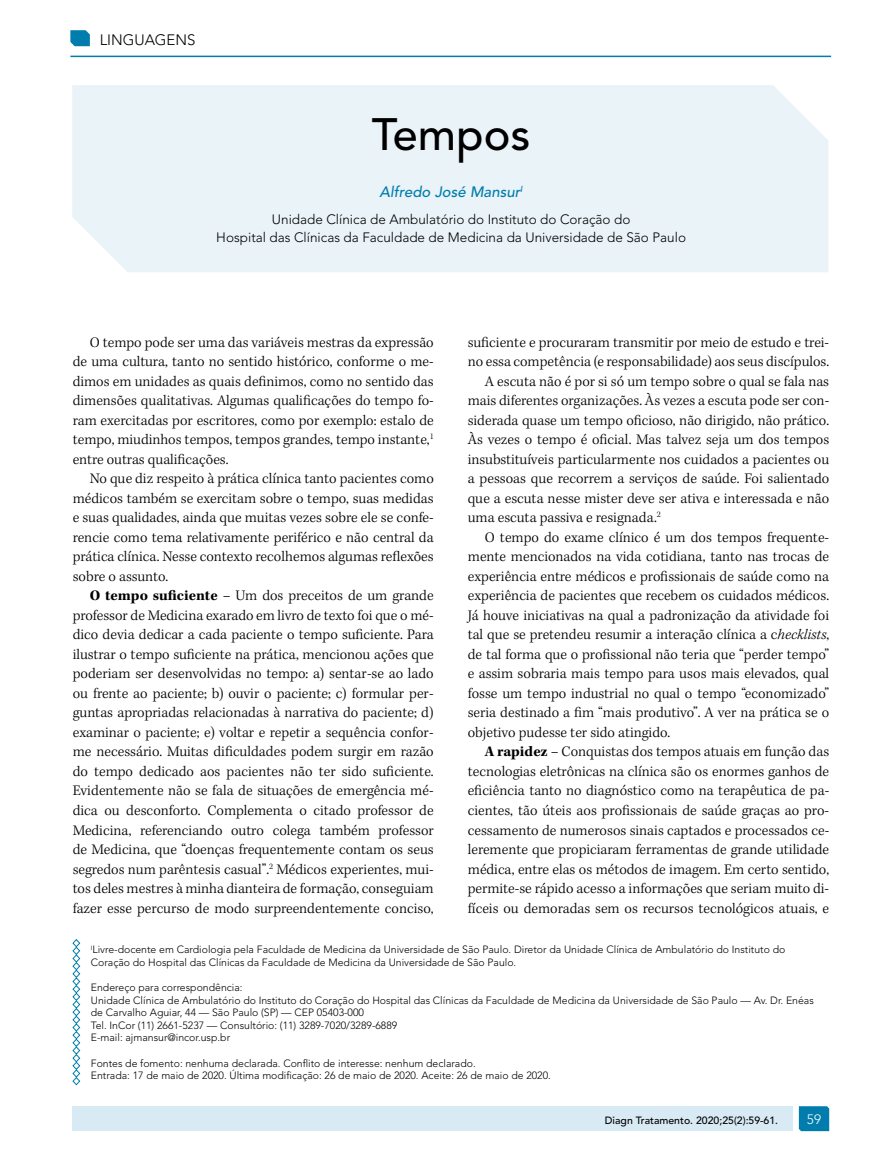
<style>
.page{position:relative;width:893px;height:1170px;background:#fff}
.page>*{position:absolute;margin:0;border:0;box-sizing:border-box;transform-origin:0 0}
.t1{font:500 45px "Avenir LT Std";color:#000}
.t2{font:300 15px/19.5px "Kepler Std";color:#000;text-align:justify}
.t3{font:italic 500 15px "Avenir LT Std";color:#007dac}
.t4{font:300 15px "Avenir LT Std";color:#000}
.t5{font:300 13.5px/18px "Avenir LT Std";color:#000;text-align:center}
.t6{font:300 13.5px "Avenir LT Std";color:#fff}
.t7{font:300 10.5px/12.6px "Avenir LT Std";color:#000}
.t8{font:500 10.5px "Avenir LT Std";color:#000}
.s1{font-weight:700}
.s2{font-style:italic}
</style>
<div class="page">
<div style="left:72px;top:85px;width:756px;height:187px;background:#e9f3f8"></div>
<svg style="left:72px;top:939px;width:9px;height:146px"></svg>
<svg style="left:70px;top:30px;width:20px;height:16px"></svg>
<hr style="left:70px;top:56px;width:761px;height:1px;background:#007dac">
<svg style="left:799px;top:1106px;width:30px;height:24px"></svg>
<div style="left:72px;top:1106px;width:721px;height:24px;background:#d8eaf4"></div>
<p class="t4" style="left:100px;top:31px;width:97px">LINGUAGENS</p>
<h1 class="t1" style="left:372px;top:108px;width:160px">Tempos</h1>
<p class="t3" style="left:380px;top:183px;width:145px">Alfredo José Mansur<sup>I</sup></p>
<p class="t5" style="left:216px;top:210px;width:471px">Unidade Clínica de Ambulatório do Instituto do Coração do<br>Hospital das Clínicas da Faculdade de Medicina da Universidade de São Paulo</p>
<p class="t2" style="left:73px;top:333px;width:363px;text-indent:17px">O tempo pode ser uma das variáveis mestras da expressão de uma cultura, tanto no sentido histórico, conforme o me&shy;dimos em unidades as quais definimos, como no sentido das dimensões qualitativas. Algumas qualificações do tempo fo&shy;ram exercitadas por escritores, como por exemplo: estalo de tempo, miudinhos tempos, tempos grandes, tempo instante,<sup>1 </sup>entre outras qualificações.</p>
<p class="t2" style="left:73px;top:469px;width:363px;text-indent:17px">No que diz respeito à prática clínica tanto pacientes como médicos também se exercitam sobre o tempo, suas medidas e suas qualidades, ainda que muitas vezes sobre ele se confe&shy;rencie como tema relativamente periférico e não central da prática clínica. Nesse contexto recolhemos algumas reflexões sobre o assunto.</p>
<p class="t2" style="left:73px;top:586px;width:363px;text-indent:17px"><span class="s1">O tempo suficiente</span> – Um dos preceitos de um grande professor de Medicina exarado em livro de texto foi que o mé&shy;dico devia dedicar a cada paciente o tempo suficiente. Para ilustrar o tempo suficiente na prática, mencionou ações que poderiam ser desenvolvidas no tempo: a) sentar-se ao lado ou frente ao paciente; b) ouvir o paciente; c) formular per&shy;guntas apropriadas relacionadas à narrativa do paciente; d) examinar o paciente; e) voltar e repetir a sequência confor&shy;me necessário. Muitas dificuldades podem surgir em razão do tempo dedicado aos pacientes não ter sido suficiente.<br>Evidentemente não se fala de situações de emergência mé&shy;dica ou desconforto. Complementa o citado professor de Medicina, referenciando outro colega também professor de Medicina, que “doenças frequentemente contam os seus segredos num parêntesis casual”.<sup>2</sup> Médicos experientes, mui&shy;tos deles mestres à minha dianteira de formação, conseguiam fazer esse percurso de modo surpreendentemente conciso,</p>
<p class="t2" style="left:468px;top:333px;width:363px">suficiente e procuraram transmitir por meio de estudo e trei-</p>
<p class="t2" style="left:468px;top:352px;width:363px">no essa competência (e responsabilidade) aos seus discípulos.</p>
<p class="t2" style="left:485px;top:372px;width:346px">A escuta não é por si só um tempo sobre o qual se fala nas</p>
<p class="t2" style="left:468px;top:391px;width:363px">mais diferentes organizações. Às vezes a escuta pode ser con-</p>
<p class="t2" style="left:468px;top:411px;width:363px">siderada quase um tempo oficioso, não dirigido, não prático.</p>
<p class="t2" style="left:468px;top:430px;width:363px">Às vezes o tempo é oficial. Mas talvez seja um dos tempos</p>
<p class="t2" style="left:468px;top:450px;width:363px">insubstituíveis particularmente nos cuidados a pacientes ou</p>
<p class="t2" style="left:468px;top:469px;width:363px">a pessoas que recorrem a serviços de saúde. Foi salientado</p>
<p class="t2" style="left:468px;top:489px;width:363px">que a escuta nesse mister deve ser ativa e interessada e não</p>
<p class="t2" style="left:468px;top:508px;width:195px">uma escuta passiva e resignada.<sup>2</sup></p>
<p class="t2" style="left:485px;top:528px;width:346px">O tempo do exame clínico é um dos tempos frequente-</p>
<p class="t2" style="left:468px;top:547px;width:363px">mente mencionados na vida cotidiana, tanto nas trocas de</p>
<p class="t2" style="left:468px;top:567px;width:363px">experiência entre médicos e profissionais de saúde como na</p>
<p class="t2" style="left:468px;top:586px;width:363px">experiência de pacientes que recebem os cuidados médicos.</p>
<p class="t2" style="left:468px;top:606px;width:363px">Já houve iniciativas na qual a padronização da atividade foi</p>
<p class="t2" style="left:468px;top:625px;width:363px">tal que se pretendeu resumir a interação clínica a c<span class="s2">hecklists</span>,</p>
<p class="t2" style="left:468px;top:645px;width:363px">de tal forma que o profissional não teria que “perder tempo”</p>
<p class="t2" style="left:468px;top:664px;width:363px">e assim sobraria mais tempo para usos mais elevados, qual</p>
<p class="t2" style="left:468px;top:684px;width:363px">fosse um tempo industrial no qual o tempo “economizado”</p>
<p class="t2" style="left:468px;top:703px;width:363px">seria destinado a fim “mais produtivo”. A ver na prática se o</p>
<p class="t2" style="left:468px;top:723px;width:204px">objetivo pudesse ter sido atingido.</p>
<p class="t2" style="left:485px;top:742px;width:346px"><span class="s1">A rapidez</span> – Conquistas dos tempos atuais em função das</p>
<p class="t2" style="left:468px;top:762px;width:363px">tecnologias eletrônicas na clínica são os enormes ganhos de</p>
<p class="t2" style="left:468px;top:781px;width:363px">eficiência tanto no diagnóstico como na terapêutica de pa-</p>
<p class="t2" style="left:468px;top:801px;width:363px">cientes, tão úteis aos profissionais de saúde graças ao pro-</p>
<p class="t2" style="left:468px;top:820px;width:363px">cessamento de numerosos sinais captados e processados ce-</p>
<p class="t2" style="left:468px;top:840px;width:363px">leremente que propiciaram ferramentas de grande utilidade</p>
<p class="t2" style="left:468px;top:859px;width:363px">médica, entre elas os métodos de imagem. Em certo sentido,</p>
<p class="t2" style="left:468px;top:879px;width:363px">permite-se rápido acesso a informações que seriam muito di-</p>
<p class="t2" style="left:468px;top:898px;width:363px">fíceis ou demoradas sem os recursos tecnológicos atuais, e</p>
<p class="t7" style="left:91px;top:943px;width:696px"><sup>I</sup>Livre-docente em Cardiologia pela Faculdade de Medicina da Universidade de São Paulo. Diretor da Unidade Clínica de Ambulatório do Instituto do<br>Coração do Hospital das Clínicas da Faculdade de Medicina da Universidade de São Paulo.</p>
<p class="t7" style="left:91px;top:980px;width:724px">Endereço para correspondência:<br>Unidade Clínica de Ambulatório do Instituto do Coração do Hospital das Clínicas da Faculdade de Medicina da Universidade de São Paulo — Av. Dr. Enéas de Carvalho Aguiar, 44 — São Paulo (SP) — CEP 05403-000<br>Tel. InCor (11) 2661-5237 — Consultório: (11) 3289-7020/3289-6889<br>E-mail: ajmansur@incor.usp.br</p>
<p class="t7" style="left:91px;top:1056px;width:461px">Fontes de fomento: nenhuma declarada. Conflito de interesse: nenhum declarado.<br>Entrada: 17 de maio de 2020. Última modificação: 26 de maio de 2020. Aceite: 26 de maio de 2020.</p>
<p class="t8" style="left:605px;top:1114px;width:175px">Diagn Tratamento. 2020;25(2):59-61.</p>
<p class="t6" style="left:807px;top:1111px;width:16px">59</p>
</div>
